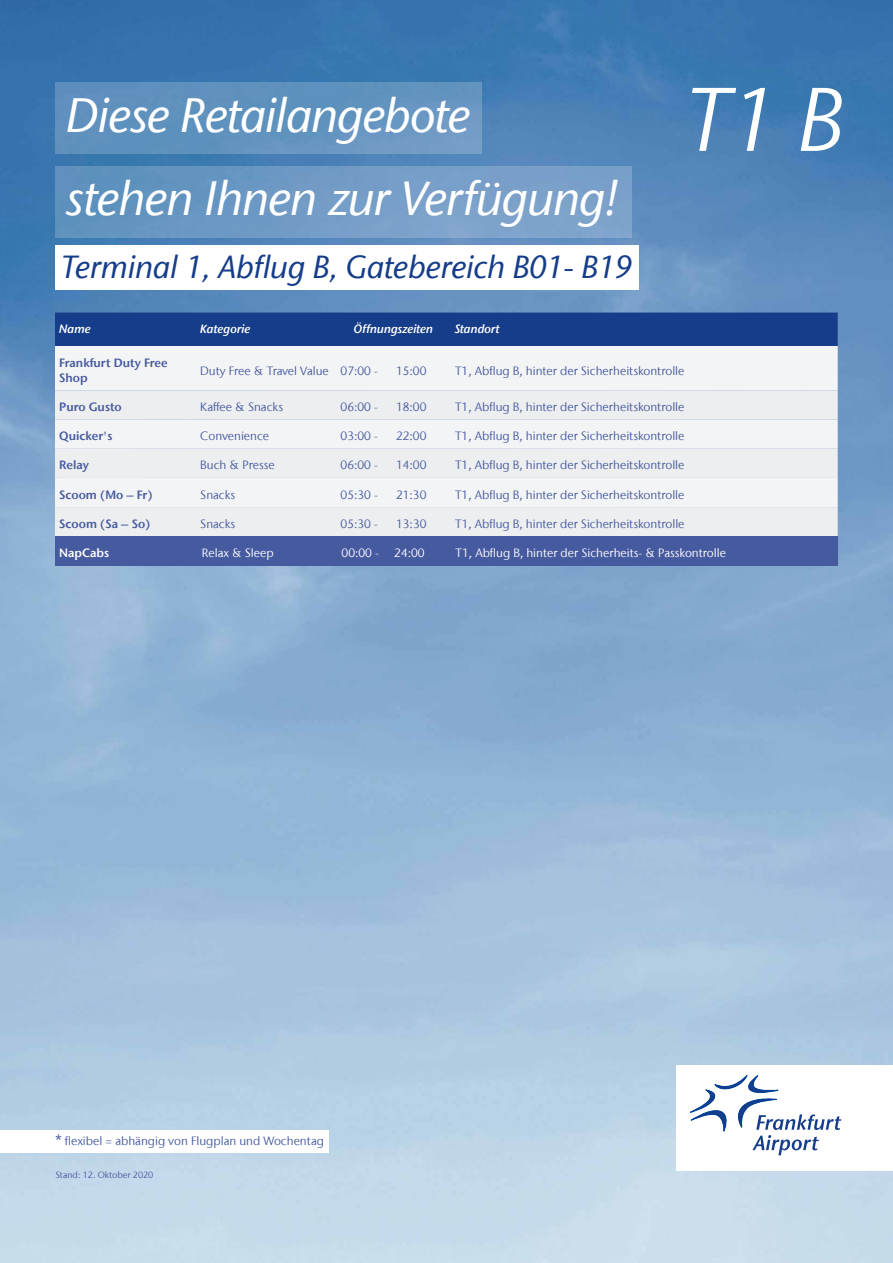
<style>
.page{position:relative;width:893px;height:1263px;background:#fff}
.page>*{position:absolute;margin:0;border:0;box-sizing:border-box;transform-origin:0 0}
.t1{font:italic 90px "Stone Sans Fraport II";color:#fff}
.t2{font:italic 500 48px/83.1px "Stone Sans Fraport II";letter-spacing:-.015em;color:#fff}
.t3{font:italic 500 31.8px "Stone Sans Fraport II";color:#153d8a}
.t4{font:15px "Stone Sans Fraport II";color:#465a9f}
.t5{font:12px "Stone Sans Fraport II";color:#465a9f}
.t6{font:600 12px/14.4px "Stone Sans Fraport II";color:#465a9f}
.t7{font:12px "Stone Sans Fraport II";color:#fff}
.t8{font:italic 600 12px "Stone Sans Fraport II";color:#fff}
.t9{font:600 12px "Stone Sans Fraport II";color:#fff}
.t10{font:9px "Stone Sans Fraport II";color:#465a9f}
</style>
<div class="page">
<img style="left:0;top:0;width:893px;height:1263px">
<div style="left:0;top:1130px;width:329px;height:22px;background:#fff"></div>
<div style="left:55px;top:245px;width:584px;height:45px;background:#fff"></div>
<div style="left:55px;top:313px;width:783px;height:33px;background:#153d8a"></div>
<div style="left:55px;top:346px;width:783px;height:44px;background:#f3f4f5"></div>
<div style="left:55px;top:390px;width:783px;height:146px;background:#edeef0"></div>
<div style="left:55px;top:536px;width:783px;height:29px;background:#465a9f"></div>
<div style="left:55px;top:83px;width:427px;height:71px;background:linear-gradient(to right,#5b8fbc,#6a98c3)"></div>
<div style="left:55px;top:166px;width:577px;height:71px;background:linear-gradient(to right,#5f91be,#83a5cd)"></div>
<div style="left:677px;top:1065px;width:216px;height:105px;background:#fff"></div>
<svg style="left:690px;top:1075px;width:151px;height:80px"></svg>
<h2 class="t2" style="left:66px;top:73px;width:556px">Diese Retailangebote<br>stehen Ihnen zur Verfügung!</h2>
<h1 class="t1" style="left:686px;top:64px;width:160px">T1 B</h1>
<h3 class="t3" style="left:61px;top:247px;width:572px">Terminal 1, Abflug B, Gatebereich B01- B19</h3>
<p class="t8" style="left:59px;top:321px;width:33px">Name</p>
<p class="t8" style="left:200px;top:321px;width:52px">Kategorie</p>
<p class="t8" style="left:354px;top:321px;width:81px">Öffnungszeiten</p>
<p class="t8" style="left:455px;top:321px;width:46px">Standort</p>
<p class="t6" style="left:59px;top:356px;width:110px">Frankfurt Duty Free<br>Shop</p>
<p class="t5" style="left:200px;top:363px;width:179px">Duty Free &amp; Travel Value 07:00 -</p>
<p class="t5" style="left:396px;top:363px;width:32px">15:00</p>
<p class="t5" style="left:455px;top:363px;width:231px">T1, Abflug B, hinter der Sicherheitskontrolle</p>
<p class="t6" style="left:59px;top:399px;width:64px">Puro Gusto</p>
<p class="t5" style="left:200px;top:399px;width:84px">Kaffee &amp; Snacks</p>
<p class="t5" style="left:341px;top:399px;width:39px">06:00 -</p>
<p class="t5" style="left:396px;top:399px;width:32px">18:00</p>
<p class="t5" style="left:455px;top:399px;width:231px">T1, Abflug B, hinter der Sicherheitskontrolle</p>
<p class="t6" style="left:59px;top:429px;width:55px">Quicker's</p>
<p class="t5" style="left:200px;top:429px;width:70px">Convenience</p>
<p class="t5" style="left:341px;top:429px;width:39px">03:00 -</p>
<p class="t5" style="left:396px;top:429px;width:32px">22:00</p>
<p class="t5" style="left:455px;top:429px;width:231px">T1, Abflug B, hinter der Sicherheitskontrolle</p>
<p class="t6" style="left:59px;top:458px;width:31px">Relay</p>
<p class="t5" style="left:200px;top:458px;width:76px">Buch &amp; Presse</p>
<p class="t5" style="left:341px;top:458px;width:39px">06:00 -</p>
<p class="t5" style="left:396px;top:458px;width:32px">14:00</p>
<p class="t5" style="left:455px;top:458px;width:231px">T1, Abflug B, hinter der Sicherheitskontrolle</p>
<p class="t6" style="left:59px;top:487px;width:95px">Scoom (Mo – Fr)</p>
<p class="t5" style="left:200px;top:487px;width:37px">Snacks</p>
<p class="t5" style="left:341px;top:487px;width:39px">05:30 -</p>
<p class="t5" style="left:396px;top:487px;width:32px">21:30</p>
<p class="t5" style="left:455px;top:487px;width:231px">T1, Abflug B, hinter der Sicherheitskontrolle</p>
<p class="t6" style="left:59px;top:516px;width:93px">Scoom (Sa – So)</p>
<p class="t5" style="left:200px;top:516px;width:37px">Snacks</p>
<p class="t5" style="left:341px;top:516px;width:39px">05:30 -</p>
<p class="t5" style="left:396px;top:516px;width:32px">13:30</p>
<p class="t5" style="left:455px;top:516px;width:231px">T1, Abflug B, hinter der Sicherheitskontrolle</p>
<p class="t9" style="left:59px;top:545px;width:51px">NapCabs</p>
<p class="t7" style="left:202px;top:545px;width:73px">Relax &amp; Sleep</p>
<p class="t7" style="left:342px;top:545px;width:39px">00:00 -</p>
<p class="t7" style="left:394px;top:545px;width:32px">24:00</p>
<p class="t7" style="left:456px;top:545px;width:272px">T1, Abflug B, hinter der Sicherheits- &amp; Passkontrolle</p>
<p class="t4" style="left:55px;top:1131px;width:8px">*</p>
<p class="t5" style="left:191px;top:1134px;width:87px">den F ugplänen.</p>
<p class="t5" style="left:65px;top:1134px;width:261px">flexibel = abhängig von Flugplan und Wochentag</p>
<p class="t10" style="left:55px;top:1169px;width:99px">Stand: 12. Oktober 2020</p>
</div>
